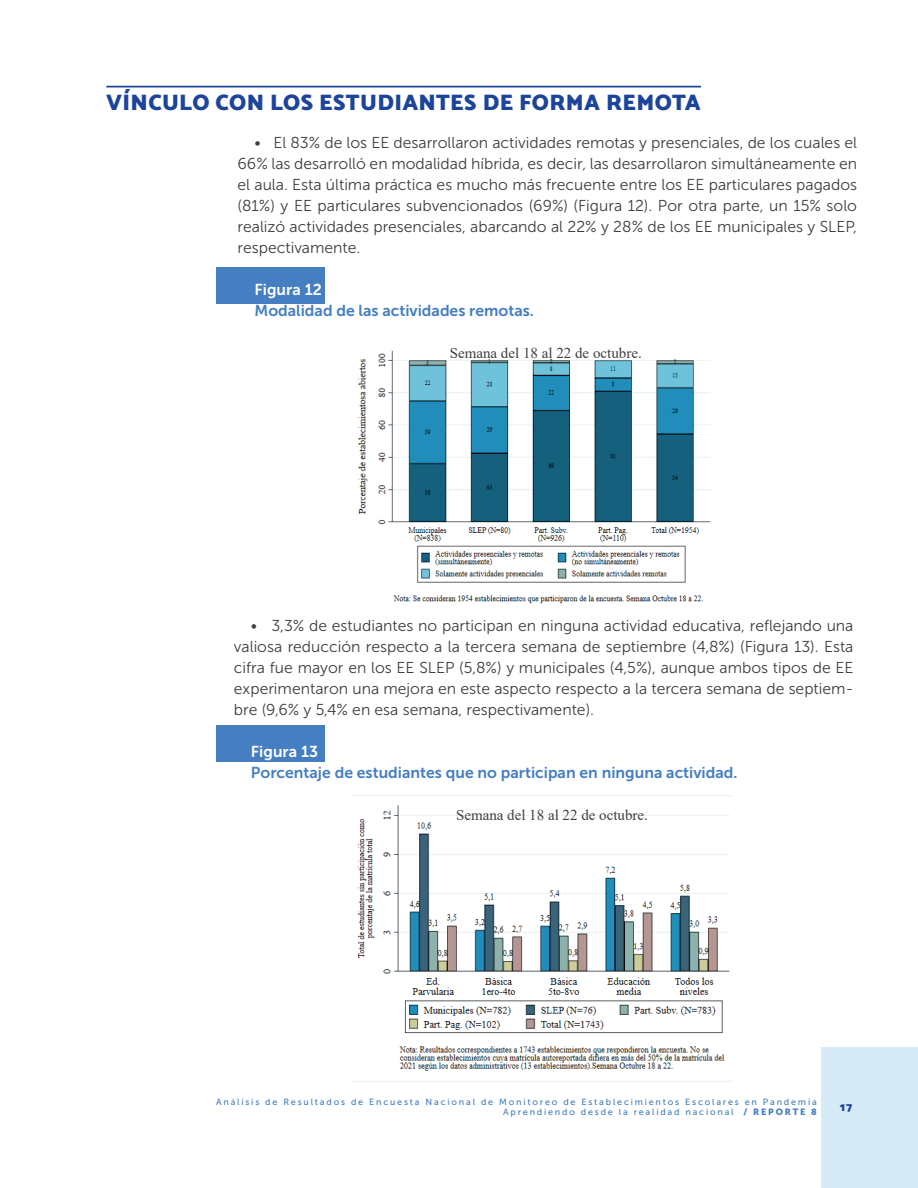
<style>
.page{position:relative;width:918px;height:1188px;background:#fff}
.page>*{position:absolute;margin:0;border:0;box-sizing:border-box;transform-origin:0 0}
.t1{font:900 22.5px "Catamaran";letter-spacing:.015em;color:#1d449b}
.t2{font:15.75px/21px "Museo Sans 300";color:#3c3f41;text-align:justify}
.t3{font:15.75px "Museo Sans 700";color:#457ec1}
.t4{font:15.75px "Museo Sans 700";color:#fff}
.t5{font:15px "Times New Roman";color:#3c3f41}
.t6{font:900 12px "Catamaran";color:#1d449b}
.t7{font:9px/10.8px "Museo Sans 500";letter-spacing:.2em;color:#457ec1;text-align:right}
.s1{font-family:"Museo Sans 900"}
</style>
<div class="page">
<div style="left:822px;top:1048px;width:96px;height:140px;background:#d7eaf7"></div>
<hr style="left:106px;top:86px;width:595px;height:1px;background:#1d449b">
<div style="left:216px;top:267px;width:109px;height:37px;background:#457ec1"></div>
<div style="left:216px;top:726px;width:109px;height:36px;background:#457ec1"></div>
<img style="left:357px;top:350px;width:354px;height:254px">
<img style="left:353px;top:805px;width:379px;height:277px">
<h1 class="t1" style="left:106px;top:85px;width:596px">VÍNCULO CON LOS ESTUDIANTES DE FORMA REMOTA</h1>
<p class="t2" style="left:238px;top:132px;width:621px;text-indent:17px">• El 83% de los EE desarrollaron actividades remotas y presenciales, de los cuales el 66% las desarrolló en modalidad híbrida, es decir, las desarrollaron simultáneamente en el aula. Esta última práctica es mucho más frecuente entre los EE particulares pagados (81%) y EE particulares subvencionados (69%) (Figura 12). Por otra parte, un 15% solo realizó actividades presenciales, abarcando al 22% y 28% de los EE municipales y SLEP, respectivamente.</p>
<p class="t4" style="left:255px;top:281px;width:69px">Figura 12</p>
<p class="t3" style="left:255px;top:302px;width:281px">Modalidad de las actividades remotas.</p>
<p class="t5" style="left:450px;top:342px;width:194px">Semana del 18 al 22 de octubre.</p>
<p class="t2" style="left:234px;top:615px;width:621px;text-indent:17px">• 3,3% de estudiantes no participan en ninguna actividad educativa, reflejando una valiosa reducción respecto a la tercera semana de septiembre (4,8%) (Figura 13). Esta cifra fue mayor en los EE SLEP (5,8%) y municipales (4,5%), aunque ambos tipos de EE experimentaron una mejora en este aspecto respecto a la tercera semana de septiem&shy;bre (9,6% y 5,4% en esa semana, respectivamente).</p>
<p class="t4" style="left:251px;top:743px;width:69px">Figura 13</p>
<p class="t3" style="left:251px;top:764px;width:488px">Porcentaje de estudiantes que no participan en ninguna actividad.</p>
<p class="t5" style="left:456px;top:804px;width:194px">Semana del 18 al 22 de octubre.</p>
<p class="t7" style="left:216px;top:1096px;width:602px">Análisis de Resultados de Encuesta Nacional de Monitoreo de Establecimientos Escolares en Pandemia<br>Aprendiendo desde la realidad nacional <span class="s1">/ REPORTE 8</span></p>
<p class="t6" style="left:840px;top:1098px;width:14px">17</p>
</div>
